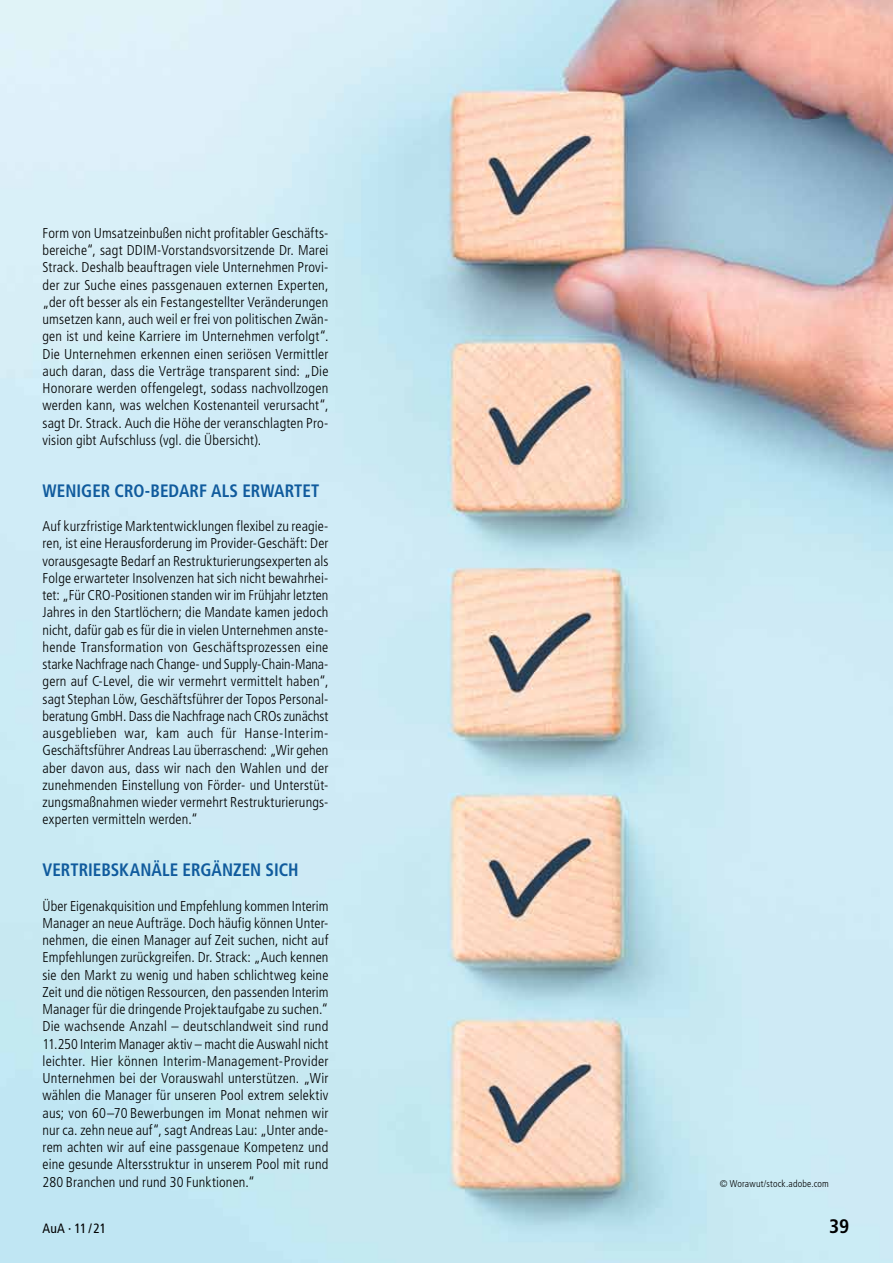
<style>
.page{position:relative;width:893px;height:1263px;background:#fff}
.page>*{position:absolute;margin:0;border:0;box-sizing:border-box;transform-origin:0 0}
.t1{font:700 condensed 19.5px "Frutiger LT Std";color:#000}
.t2{font:700 condensed 18px "Frutiger LT Std";color:#105b9d;scale:.95 1}
.t3{font:300 condensed 14.25px/17.2px "Frutiger LT Std";letter-spacing:.01em;color:#000;text-align:justify}
.t4{font:condensed 13.5px "Frutiger LT Std";letter-spacing:-.005em;color:#000}
.t5{font:300 condensed 9.75px "Frutiger LT Std";letter-spacing:.02em;color:#000}
</style>
<div class="page">
<img style="left:0;top:0;width:893px;height:1263px">
<p class="t3" style="left:43px;top:224px;width:287px">Form von Umsatzeinbußen nicht profitabler Geschäfts&shy;bereiche“, sagt DDIM-Vorstandsvorsitzende Dr. Marei Strack. Deshalb beauftragen viele Unternehmen Provi&shy;der zur Suche eines passgenauen externen Experten, „der oft besser als ein Festangestellter Veränderungen umsetzen kann, auch weil er frei von politischen Zwän&shy;gen ist und keine Karriere im Unternehmen verfolgt“.<br>Die Unternehmen erkennen einen seriösen Vermittler auch daran, dass die Verträge transparent sind: „Die Honorare werden offengelegt, sodass nachvollzogen werden kann, was welchen Kostenanteil verursacht“, sagt Dr. Strack. Auch die Höhe der veranschlagten Pro&shy;vision gibt Aufschluss (vgl. die Übersicht).</p>
<p class="t2" style="left:43px;top:480px;width:293px">WENIGER CRO-BEDARF ALS ERWARTET</p>
<p class="t3" style="left:43px;top:518px;width:287px">Auf kurzfristige Marktentwicklungen flexibel zu reagie&shy;ren, ist eine Herausforderung im Provider-Geschäft: Der vorausgesagte Bedarf an Restrukturierungsexperten als Folge erwarteter Insolvenzen hat sich nicht bewahrhei&shy;tet: „Für CRO-Positionen standen wir im Frühjahr letzten Jahres in den Startlöchern; die Mandate kamen jedoch nicht, dafür gab es für die in vielen Unternehmen anste&shy;hende Transformation von Geschäftsprozessen eine starke Nachfrage nach Change- und Supply-Chain-Mana&shy;gern auf C-Level, die wir vermehrt vermittelt haben“, sagt Stephan Löw, Geschäftsführer der Topos Personal&shy;beratung GmbH. Dass die Nachfrage nach CROs zunächst ausgeblieben war, kam auch für Hanse-Interim-Geschäftsführer Andreas Lau überraschend: „Wir gehen aber davon aus, dass wir nach den Wahlen und der zunehmenden Einstellung von Förder- und Unterstüt&shy;zungsmaßnahmen wieder vermehrt Restrukturierungs&shy;experten vermitteln werden.“</p>
<p class="t2" style="left:43px;top:859px;width:271px">VERTRIEBSKANÄLE ERGÄNZEN SICH</p>
<p class="t3" style="left:43px;top:897px;width:287px">Über Eigenakquisition und Empfehlung kommen Interim Manager an neue Aufträge. Doch häufig können Unter&shy;nehmen, die einen Manager auf Zeit suchen, nicht auf Empfehlungen zurückgreifen. Dr. Strack: „Auch kennen sie den Markt zu wenig und haben schlichtweg keine Zeit und die nötigen Ressourcen, den passenden Interim Manager für die dringende Projektaufgabe zu suchen.“ Die wachsende Anzahl – deutschlandweit sind rund 11.250 Interim Manager aktiv – macht die Auswahl nicht leichter. Hier können Interim-Management-Provider Unternehmen bei der Vorauswahl unterstützen. „Wir wählen die Manager für unseren Pool extrem selektiv aus; von 60–70 Bewerbungen im Monat nehmen wir nur ca. zehn neue auf“, sagt Andreas Lau: „Unter ande&shy;rem achten wir auf eine passgenaue Kompetenz und eine gesunde Altersstruktur in unserem Pool mit rund 280 Branchen und rund 30 Funktionen.“</p>
<p class="t5" style="left:720px;top:1178px;width:111px">© Worawut/stock.adobe.com</p>
<p class="t4" style="left:43px;top:1221px;width:65px">AuA · 11/ 21</p>
<p class="t1" style="left:829px;top:1215px;width:22px">39</p>
</div>
